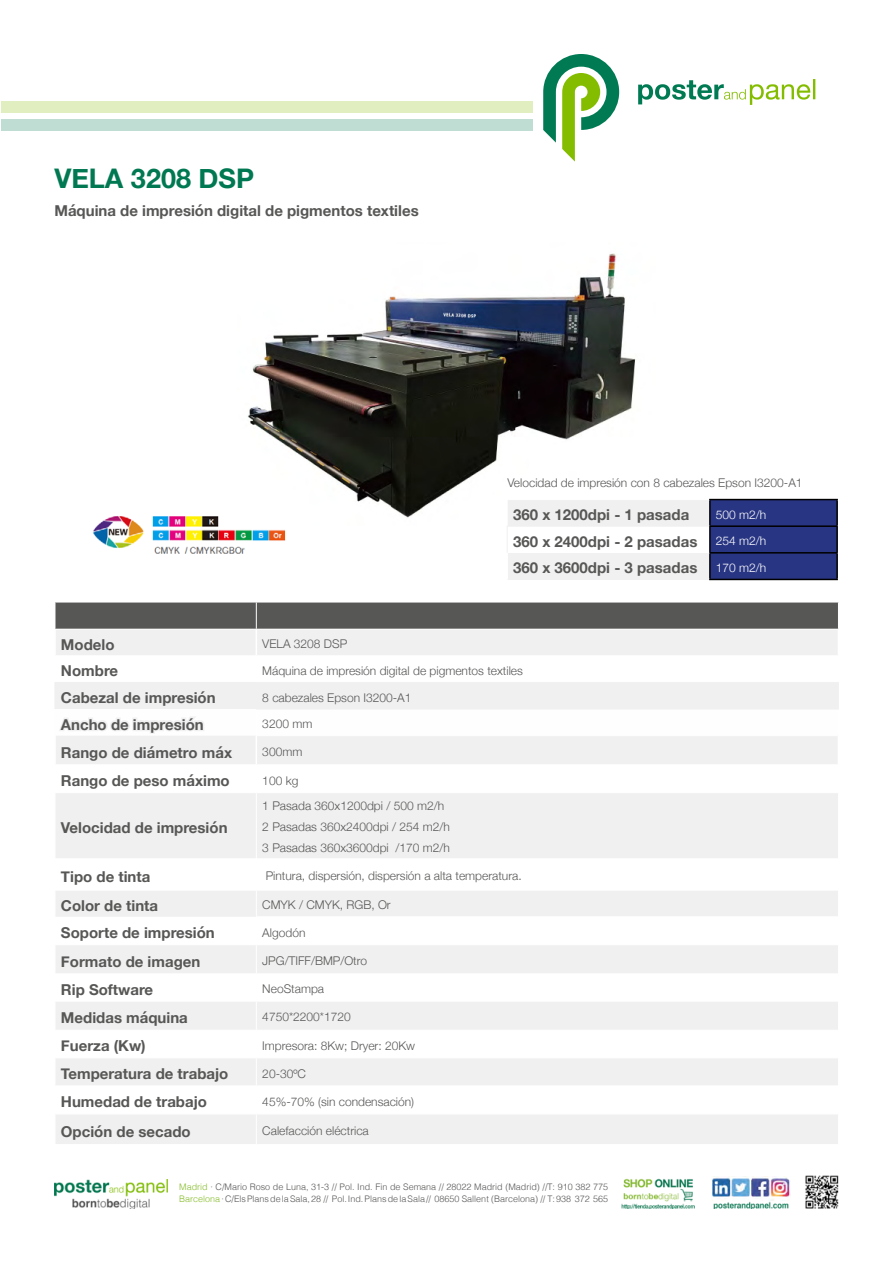
<style>
.page{position:relative;width:893px;height:1263px;background:#fff}
.page>*{position:absolute;margin:0;border:0;box-sizing:border-box;transform-origin:0 0}
.t1{font:700 27px "Helvetica Neue";color:#007852}
.t2{font:700 15px/26.7px "Helvetica Neue";color:#575756}
.t3{font:300 12px/21px "Helvetica Neue";color:#575756}
.t4{font:300 12px "Helvetica Neue";color:#fff}
.t5{font:300 9px/12px "Helvetica";color:#585756}
.s1{font-weight:300;font-size:12px;color:#fff}
.s2{color:#84bc28}
</style>
<div class="page">
<svg style="left:638px;top:79px;width:177px;height:26px"></svg>
<svg style="left:543px;top:54px;width:76px;height:108px"></svg>
<div style="left:1px;top:101px;width:532px;height:12px;background:#e0eec0"></div>
<div style="left:1px;top:119px;width:532px;height:12px;background:#c0ddd4"></div>
<svg style="left:56px;top:793px;width:782px;height:351px;fill:#f0f0f0"></svg>
<hr style="left:256px;top:858px;width:1px;height:32px;background:#fff">
<hr style="left:256px;top:916px;width:583px;height:1px;background:#fff">
<hr style="left:55px;top:890px;width:201px;height:1px;background:#fff">
<hr style="left:256px;top:890px;width:583px;height:1px;background:#fff">
<hr style="left:55px;top:944px;width:201px;height:1px;background:#fff">
<hr style="left:55px;top:973px;width:201px;height:1px;background:#fff">
<hr style="left:256px;top:944px;width:583px;height:1px;background:#fff">
<hr style="left:256px;top:973px;width:583px;height:1px;background:#fff">
<hr style="left:55px;top:1001px;width:201px;height:1px;background:#fff">
<hr style="left:55px;top:1030px;width:201px;height:1px;background:#fff">
<hr style="left:55px;top:1057px;width:201px;height:1px;background:#fff">
<hr style="left:55px;top:1085px;width:201px;height:1px;background:#fff">
<hr style="left:55px;top:1113px;width:201px;height:1px;background:#fff">
<hr style="left:256px;top:1001px;width:583px;height:1px;background:#fff">
<hr style="left:256px;top:1030px;width:583px;height:1px;background:#fff">
<hr style="left:256px;top:1057px;width:583px;height:1px;background:#fff">
<svg style="left:256px;top:891px;width:1px;height:222px"></svg>
<hr style="left:256px;top:1085px;width:583px;height:1px;background:#fff">
<hr style="left:256px;top:1113px;width:583px;height:1px;background:#fff">
<hr style="left:256px;top:1114px;width:1px;height:30px;background:#fff">
<hr style="left:256px;top:793px;width:1px;height:65px;background:#fff">
<svg style="left:55px;top:602px;width:784px;height:162px"></svg>
<img style="left:711px;top:1178px;width:79px;height:31px">
<img style="left:623px;top:1178px;width:70px;height:24px">
<img style="left:621px;top:1203px;width:74px;height:6px">
<img style="left:805px;top:1175px;width:34px;height:34px">
<img style="left:54px;top:1179px;width:113px;height:30px">
<img style="left:248px;top:253px;width:388px;height:265px">
<img style="left:93px;top:490px;width:216px;height:64px">
<div style="left:507px;top:500px;width:203px;height:26px;background:#f0f0f0"></div>
<div style="left:711px;top:500px;width:125px;height:79px;background:#283583"></div>
<div style="left:507px;top:553px;width:203px;height:26px;background:#f1f1f1"></div>
<hr style="left:506px;top:553px;width:2px;height:26px;background:#fff">
<hr style="left:507px;top:499px;width:202px;height:1px;background:#fff">
<hr style="left:507px;top:526px;width:202px;height:1px;background:#f0f0f0">
<svg style="left:507px;top:527px;width:1px;height:25px"></svg>
<hr style="left:709px;top:499px;width:129px;height:1px;background:#000">
<hr style="left:709px;top:500px;width:2px;height:25px;background:#000">
<hr style="left:836px;top:500px;width:2px;height:25px;background:#000">
<hr style="left:709px;top:525px;width:129px;height:2px;background:#000">
<hr style="left:709px;top:527px;width:2px;height:25px;background:#000">
<hr style="left:836px;top:527px;width:2px;height:25px;background:#000">
<hr style="left:709px;top:552px;width:129px;height:2px;background:#000">
<hr style="left:709px;top:554px;width:2px;height:25px;background:#000">
<hr style="left:836px;top:554px;width:2px;height:25px;background:#000">
<hr style="left:709px;top:579px;width:129px;height:1px;background:#000">
<h1 class="t1" style="left:54px;top:157px;width:201px">VELA 3208 DSP</h1>
<p class="t2" style="left:54px;top:197px;width:366px">Máquina de impresión digital de pigmentos textiles</p>
<p class="t3" style="left:507px;top:471px;width:297px">Velocidad de impresión con 8 cabezales Epson I3200-A1</p>
<p class="t2" style="left:513px;top:502px;width:178px">360 x 1200dpi - 1 pasada</p>
<p class="t4" style="left:716px;top:505px;width:52px">500 m2/h</p>
<p class="t2" style="left:513px;top:528px;width:255px">360 x 2400dpi - 2 pasadas <span class="s1">254 m2/h<br></span>360 x 3600dpi - 3 pasadas <span class="s1">170 m2/h</span></p>
<p class="t2" style="left:61px;top:631px;width:55px">Modelo</p>
<p class="t3" style="left:262px;top:633px;width:86px">VELA 3208 DSP</p>
<p class="t2" style="left:61px;top:658px;width:59px">Nombre</p>
<p class="t3" style="left:262px;top:659px;width:262px">Máquina de impresión digital de pigmentos textiles</p>
<p class="t2" style="left:61px;top:685px;width:156px">Cabezal de impresión</p>
<p class="t3" style="left:262px;top:686px;width:151px">8 cabezales Epson I3200-A1</p>
<p class="t2" style="left:61px;top:711px;width:144px">Ancho de impresión</p>
<p class="t3" style="left:262px;top:712px;width:52px">3200 mm</p>
<p class="t2" style="left:61px;top:739px;width:173px">Rango de diámetro máx</p>
<p class="t3" style="left:262px;top:740px;width:42px">300mm</p>
<p class="t2" style="left:61px;top:768px;width:170px">Rango de peso máximo</p>
<p class="t3" style="left:262px;top:769px;width:38px">100 kg</p>
<p class="t2" style="left:61px;top:814px;width:168px">Velocidad de impresión</p>
<p class="t3" style="left:262px;top:794px;width:189px">1 Pasada 360x1200dpi / 500 m2/h<br>2 Pasadas 360x2400dpi / 254 m2/h<br>3 Pasadas 360x3600dpi /170 m2/h</p>
<p class="t2" style="left:61px;top:863px;width:91px">Tipo de tinta</p>
<p class="t3" style="left:266px;top:864px;width:258px">Pintura, dispersión, dispersión a alta temperatura.</p>
<p class="t2" style="left:61px;top:892px;width:99px">Color de tinta</p>
<p class="t3" style="left:262px;top:894px;width:130px">CMYK / CMYK, RGB, Or</p>
<p class="t2" style="left:61px;top:920px;width:155px">Soporte de impresión</p>
<p class="t3" style="left:262px;top:921px;width:45px">Algodón</p>
<p class="t2" style="left:61px;top:948px;width:141px">Formato de imagen</p>
<p class="t3" style="left:262px;top:949px;width:106px">JPG/TIFF/BMP/Otro</p>
<p class="t2" style="left:61px;top:976px;width:94px">Rip Software</p>
<p class="t3" style="left:262px;top:978px;width:63px">NeoStampa</p>
<p class="t2" style="left:61px;top:1005px;width:128px">Medidas máquina</p>
<p class="t3" style="left:262px;top:1006px;width:90px">4750*2200*1720</p>
<p class="t2" style="left:61px;top:1033px;width:86px">Fuerza (Kw)</p>
<p class="t3" style="left:262px;top:1034px;width:154px">Impresora: 8Kw; Dryer: 20Kw</p>
<p class="t2" style="left:61px;top:1061px;width:169px">Temperatura de trabajo</p>
<p class="t3" style="left:262px;top:1062px;width:45px">20-30ºC</p>
<p class="t2" style="left:61px;top:1089px;width:148px">Humedad de trabajo</p>
<p class="t3" style="left:262px;top:1090px;width:153px">45%-70% (sin condensación)</p>
<p class="t2" style="left:61px;top:1118px;width:131px">Opción de secado</p>
<p class="t3" style="left:262px;top:1119px;width:108px">Calefacción eléctrica</p>
<p class="t5" style="left:179px;top:1180px;width:430px"><span class="s2">Madrid</span> · C/Mario Roso de Luna, 31-3 // Pol. Ind. Fin de Semana // 28022 Madrid (Madrid) //T: 910 382 775<br><span class="s2">Barcelona</span> · C/Els Plans de la Sala, 28 // Pol. Ind. Plans de la Sala // 08650 Sallent (Barcelona) // T: 938 372 565</p>
</div>
